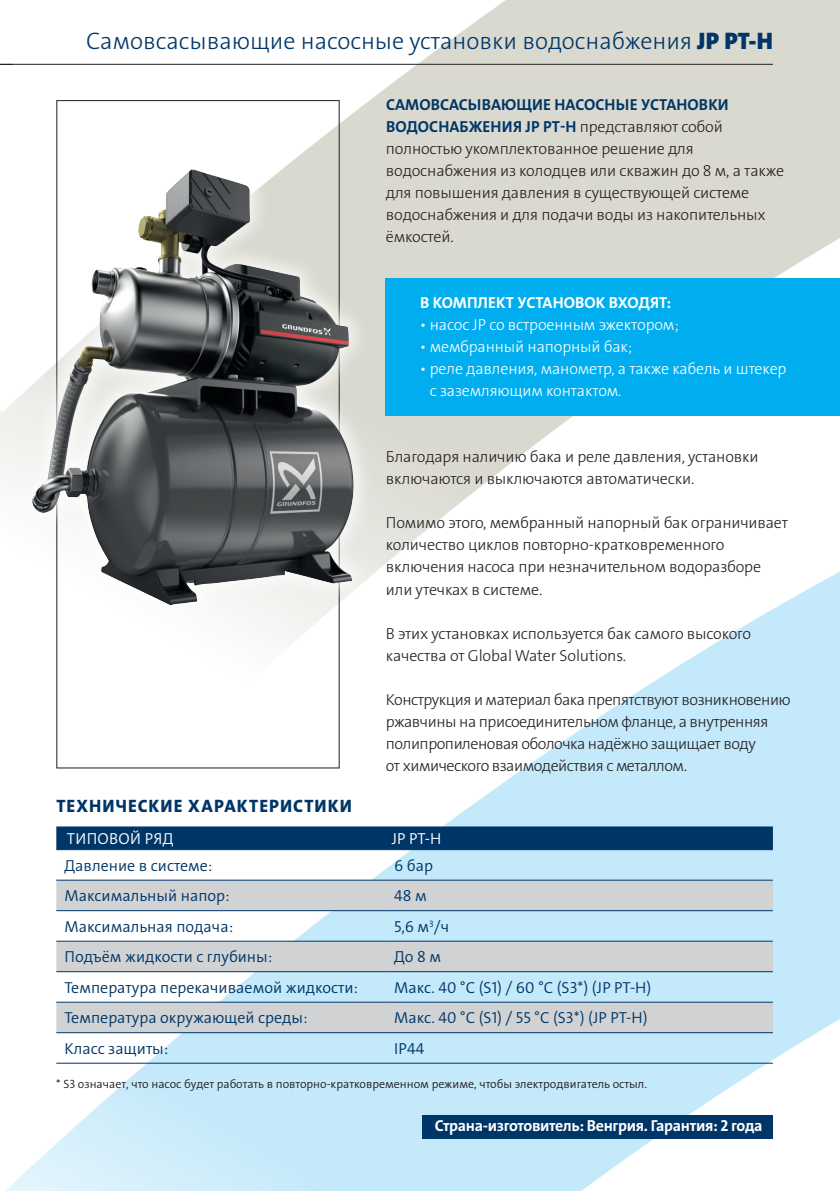
<style>
.page{position:relative;width:840px;height:1191px;background:#fff}
.page>*{position:absolute;margin:0;border:0;box-sizing:border-box;transform-origin:0 0}
.t1{font:24px "Grundfos The Sans V2 OT 3 L";color:#003667}
.t2{font:18px "Grundfos The Sans V2 OT 8 XB";letter-spacing:.06em;color:#003667}
.t3{font:16px/22px "Grundfos The Sans V2 OT 3 L";letter-spacing:-.01em;color:#231f20}
.t4{font:16px "Grundfos The Sans V2 OT 4 SL";color:#003667}
.t5{font:16px/22px "Grundfos The Sans V2 OT 3 L";letter-spacing:-.03em;color:#231f20}
.t6{font:16px/22px "Grundfos The Sans V2 OT 3 L";letter-spacing:-.01em;color:#fff}
.t7{font:16px "Grundfos The Sans V2 OT 7 B";letter-spacing:-.02em;color:#fff}
.t8{font:16px "Grundfos The Sans V2 OT 7 B";letter-spacing:.005em;color:#fff}
.Table{font:16px "Grundfos The Sans V2 OT 4 SL";letter-spacing:.015em;color:#fff}
.t9{font:12px "Grundfos The Sans V2 OT 4 SL";color:#231f20}
.s1{font-family:"Grundfos The Sans V2 OT 9 BL"}
.s2{font-family:"Grundfos The Sans V2 OT 7 B";color:#003667}
</style>
<div class="page">
<img style="left:0;top:0;width:839px;height:1191px">
<hr style="left:0;top:64px;width:772px;height:1px;background:#231f20">
<div style="left:56px;top:826px;width:716px;height:23px;background:#003667"></div>
<svg style="left:56px;top:881px;width:716px;height:151px;background:#d0dbe2"></svg>
<hr style="left:56px;top:849px;width:330px;height:1px;background:#003667">
<hr style="left:386px;top:849px;width:386px;height:1px;background:#003667">
<hr style="left:56px;top:880px;width:330px;height:1px;background:#003667">
<hr style="left:386px;top:880px;width:386px;height:1px;background:#003667">
<hr style="left:56px;top:910px;width:330px;height:1px;background:#003667">
<hr style="left:386px;top:910px;width:386px;height:1px;background:#003667">
<hr style="left:56px;top:940px;width:330px;height:1px;background:#003667">
<hr style="left:386px;top:940px;width:386px;height:1px;background:#003667">
<hr style="left:56px;top:971px;width:330px;height:1px;background:#003667">
<hr style="left:386px;top:971px;width:386px;height:1px;background:#003667">
<hr style="left:56px;top:1001px;width:330px;height:1px;background:#003667">
<hr style="left:386px;top:1001px;width:386px;height:1px;background:#003667">
<hr style="left:56px;top:1032px;width:330px;height:1px;background:#003667">
<hr style="left:386px;top:1032px;width:386px;height:1px;background:#003667">
<hr style="left:56px;top:1062px;width:330px;height:1px;background:#003667">
<hr style="left:386px;top:1062px;width:386px;height:1px;background:#003667">
<div style="left:422px;top:1115px;width:350px;height:23px;background:#003667"></div>
<div style="left:386px;top:278px;width:453px;height:138px;background:#00aeef"></div>
<div style="left:12px;top:149px;width:362px;height:476px;background:#fff;opacity:.75"></div>
<img style="left:30px;top:169px;width:325px;height:436px">
<p class="t1" style="left:86px;top:25px;width:687px">Самовсасывающие насосные установки водоснабжения <span class="s1">JP PT-H</span></p>
<p class="t3" style="left:386px;top:94px;width:399px"><span class="s2">САМОВСАСЫВАЮЩИЕ НАСОСНЫЕ УСТАНОВКИ ВОДОСНАБЖЕНИЯ JP PT-H</span> представляют собой полностью укомплектованное решение для водоснабжения из колодцев или скважин до 8 м, а также для повышения давления в существующей системе водоснабжения и для подачи воды из накопительных ёмкостей.</p>
<p class="t8" style="left:420px;top:293px;width:252px">В КОМПЛЕКТ УСТАНОВОК ВХОДЯТ:</p>
<p class="t6" style="left:420px;top:314px;width:260px">• насос JP со встроенным эжектором;</p>
<p class="t6" style="left:420px;top:336px;width:214px">• мембранный напорный бак;</p>
<p class="t6" style="left:429px;top:358px;width:358px;text-indent:-10px">• реле давления, манометр, а также кабель и штекер с заземляющим контактом.</p>
<p class="t3" style="left:386px;top:446px;width:374px">Благодаря наличию бака и реле давления, установки включаются и выключаются автоматически.</p>
<p class="t3" style="left:386px;top:512px;width:403px">Помимо этого, мембранный напорный бак ограничивает количество циклов повторно-кратковременного включения насоса при незначительном водоразборе или утечках в системе.</p>
<p class="t3" style="left:386px;top:622px;width:366px">В этих установках используется бак самого высокого качества от Global Water Solutions.</p>
<p class="t5" style="left:386px;top:688px;width:406px">Конструкция и материал бака препятствуют возникновению ржавчины на присоединительном фланце, а внутренняя полипропиленовая оболочка надёжно защищает воду<br>от химического взаимодействия с металлом.</p>
<p class="t2" style="left:56px;top:794px;width:297px">ТЕХНИЧЕСКИЕ ХАРАКТЕРИСТИКИ</p>
<p class="Table" style="left:67px;top:828px;width:108px">ТИПОВОЙ РЯД</p>
<p class="Table" style="left:391px;top:828px;width:51px">JP PT-H</p>
<p class="t4" style="left:65px;top:855px;width:149px">Давление в системе:</p>
<p class="t4" style="left:394px;top:855px;width:40px">6 бар</p>
<p class="t4" style="left:65px;top:885px;width:166px">Максимальный напор:</p>
<p class="t4" style="left:394px;top:885px;width:34px">48 м</p>
<p class="t4" style="left:65px;top:916px;width:170px">Максимальная подача:</p>
<p class="t4" style="left:394px;top:916px;width:56px">5,6 м<sup>3</sup>/ч</p>
<p class="t4" style="left:65px;top:946px;width:209px">Подъём жидкости с глубины:</p>
<p class="t4" style="left:394px;top:946px;width:48px">До 8 м</p>
<p class="t4" style="left:65px;top:977px;width:295px">Температура перекачиваемой жидкости:</p>
<p class="t4" style="left:394px;top:977px;width:258px">Макс. 40 °C (S1) / 60 °C (S3*) (JP PT-H)</p>
<p class="t4" style="left:65px;top:1007px;width:244px">Температура окружающей среды:</p>
<p class="t4" style="left:394px;top:1007px;width:255px">Макс. 40 °C (S1) / 55 °C (S3*) (JP PT-H)</p>
<p class="t4" style="left:65px;top:1038px;width:105px">Класс защиты:</p>
<p class="t4" style="left:394px;top:1038px;width:32px">IP44</p>
<p class="t9" style="left:56px;top:1075px;width:592px">* S3 означает, что насос будет работать в повторно-кратковременном режиме, чтобы электродвигатель остыл.</p>
<p class="t7" style="left:434px;top:1115px;width:329px">Страна-изготовитель: Венгрия. Гарантия: 2 года</p>
</div>
